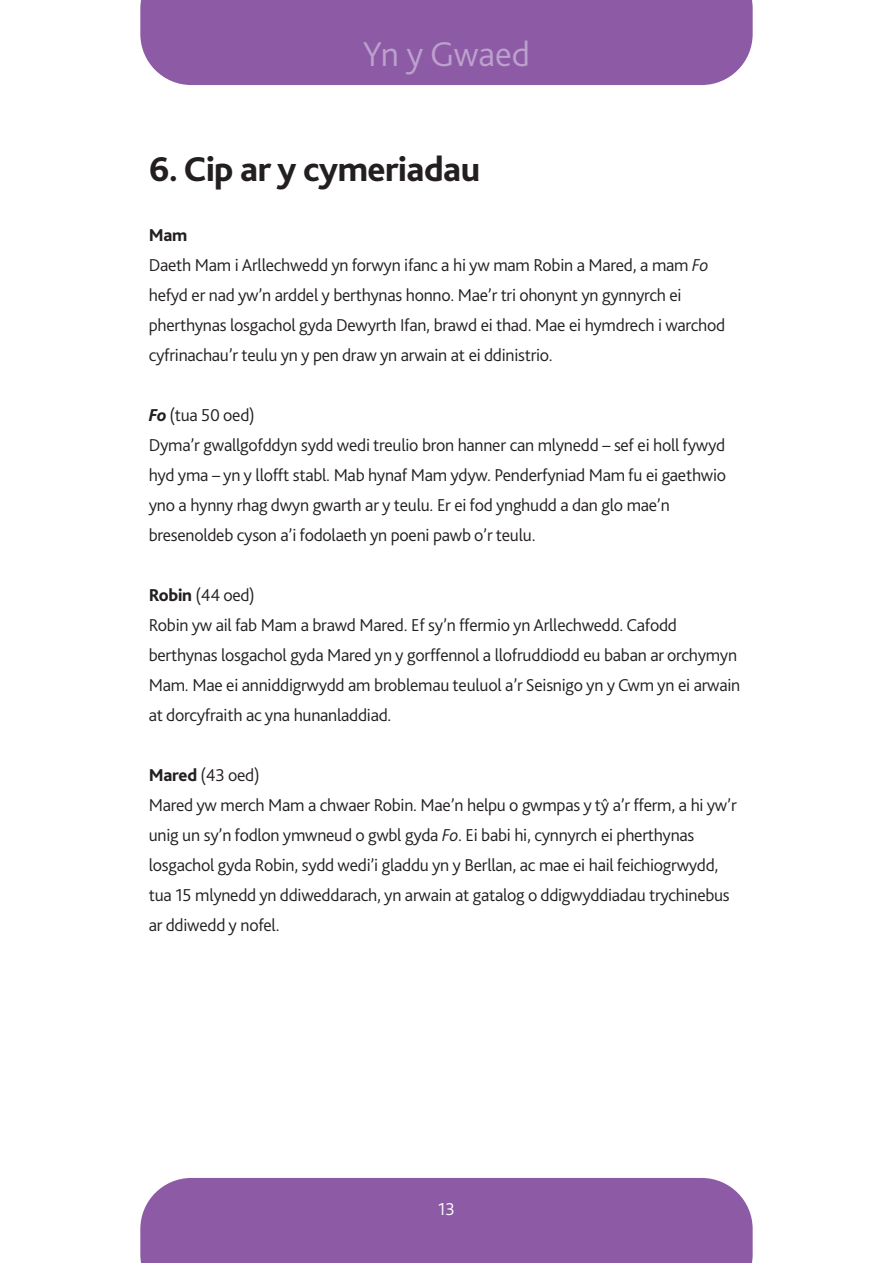
<style>
.page{position:relative;width:893px;height:1263px;background:#fff}
.page>*{position:absolute;margin:0;border:0;box-sizing:border-box;transform-origin:0 0}
.t1{font:800 36px "Bliss 2";letter-spacing:-.015em;color:#231f20}
.t2{font:300 36px "Bliss 2";color:#bca1cc}
.t3{font:300 18px/30px "Bliss 2";letter-spacing:-.015em;color:#231f20}
.t4{font:300 18px "Bliss 2";color:#fff}
.s1{font-weight:800}
.s2{font-style:italic}
.s3{font-weight:800;font-style:italic}
</style>
<div class="page">
<div style="left:140px;top:0;width:613px;height:85px;background:#8d5ba6"></div>
<div style="left:140px;top:1178px;width:613px;height:85px;background:#8d5ba6"></div>
<h1 class="t2" style="left:363px;top:41px;width:169px">Yn y Gwaed</h1>
<h1 class="t1" style="left:149px;top:156px;width:333px">6. Cip ar y cymeriadau</h1>
<p class="t3" style="left:149px;top:222px;width:578px"><span class="s1">Mam<br></span>Daeth Mam i Arllechwedd yn forwyn ifanc a hi yw mam Robin a Mared, a mam <span class="s2">Fo </span>hefyd er nad yw’n arddel y berthynas honno. Mae’r tri ohonynt yn gynnyrch ei pherthynas losgachol gyda Dewyrth Ifan, brawd ei thad. Mae ei hymdrech i warchod cyfrinachau’r teulu yn y pen draw yn arwain at ei ddinistrio.</p>
<p class="t3" style="left:149px;top:402px;width:579px"><span class="s3">Fo</span> (tua 50 oed)<br>Dyma’r gwallgofddyn sydd wedi treulio bron hanner can mlynedd – sef ei holl fywyd hyd yma – yn y llofft stabl. Mab hynaf Mam ydyw. Penderfyniad Mam fu ei gaethwio yno a hynny rhag dwyn gwarth ar y teulu. Er ei fod ynghudd a dan glo mae’n bresenoldeb cyson a’i fodolaeth yn poeni pawb o’r teulu.</p>
<p class="t3" style="left:149px;top:582px;width:593px"><span class="s1">Robin</span> (44 oed)<br>Robin yw ail fab Mam a brawd Mared. Ef sy’n ffermio yn Arllechwedd. Cafodd berthynas losgachol gyda Mared yn y gorffennol a llofruddiodd eu baban ar orchymyn Mam. Mae ei anniddigrwydd am broblemau teuluol a’r Seisnigo yn y Cwm yn ei arwain at dorcyfraith ac yna hunanladdiad.</p>
<p class="t3" style="left:149px;top:762px;width:589px"><span class="s1">Mared</span> (43 oed)<br>Mared yw merch Mam a chwaer Robin. Mae’n helpu o gwmpas y tŷ a’r fferm, a hi yw’r unig un sy’n fodlon ymwneud o gwbl gyda <span class="s2">Fo</span>. Ei babi hi, cynnyrch ei pherthynas losgachol gyda Robin, sydd wedi’i gladdu yn y Berllan, ac mae ei hail feichiogrwydd, tua 15 mlynedd yn ddiweddarach, yn arwain at gatalog o ddigwyddiadau trychinebus ar ddiwedd y nofel.</p>
<p class="t4" style="left:438px;top:1203px;width:18px">13</p>
</div>
